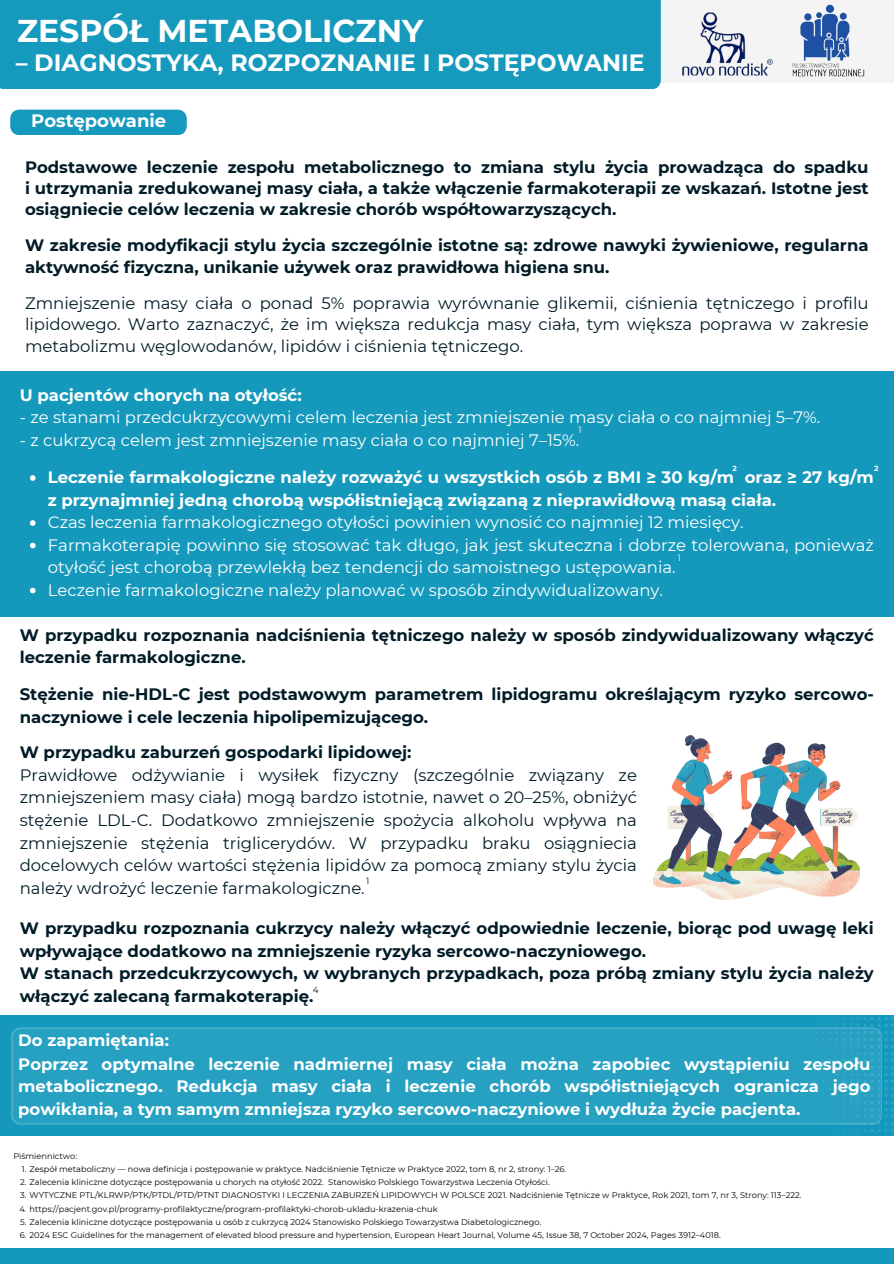
<style>
.page{position:relative;width:894px;height:1264px;background:#fff}
.page>*{position:absolute;margin:0;border:0;box-sizing:border-box;transform-origin:0 0}
.t1{font:700 31.5px "Montserrat";color:#fff}
.t2{font:700 23.55px "Montserrat";color:#fff}
.t3{font:700 18px "Montserrat";color:#fff}
.t4{font:700 16.5px/22.5px "Montserrat";color:#001c27}
.t5{font:16.5px/22.5px "Montserrat";color:#001c27;text-align:justify}
.t6{font:16.5px/22.5px "Montserrat";color:#fff}
.t7{font:700 16.5px/22.5px "Montserrat";color:#fff;text-align:justify}
.t8{font:9px "Montserrat";color:#fff}
.t9{font:9px "Montserrat";color:#001c27}
.t10{font:8.25px "Montserrat";color:#000}
.t11{font:700 7.5px "Montserrat";color:#fff}
.s1{font-weight:700}
</style>
<div class="page">
<div style="left:641px;top:0;width:252px;height:83px;background:#f4f4f4"></div>
<div style="left:0;top:0;width:660px;height:89px;background:#1599bd"></div>
<div style="left:0;top:1247px;width:893px;height:16px;background:#1499bd"></div>
<div style="left:0;top:1015px;width:893px;height:121px;background:#1499bd"></div>
<div style="left:12px;top:1027px;width:803px;height:97px;background:#26a1c2"></div>
<img style="left:682px;top:12px;width:91px;height:64px">
<img style="left:792px;top:4px;width:73px;height:73px">
<svg style="left:653px;top:735px;width:206px;height:164px"></svg>
<div style="left:10px;top:110px;width:177px;height:25px;background:#1599bd"></div>
<svg style="left:808px;top:1045px;width:1px;height:15px"></svg>
<svg style="left:815px;top:1017px;width:78px;height:115px"></svg>
<div style="left:0;top:372px;width:893px;height:245px;background:#1499bd"></div>
<svg style="left:30px;top:475px;width:6px;height:6px"></svg>
<svg style="left:30px;top:520px;width:6px;height:6px"></svg>
<svg style="left:30px;top:542px;width:6px;height:6px"></svg>
<svg style="left:30px;top:587px;width:6px;height:6px"></svg>
<p class="t1" style="left:17px;top:11px;width:408px">ZESPÓŁ METABOLICZNY</p>
<p class="t2" style="left:16px;top:48px;width:630px">– DIAGNOSTYKA, ROZPOZNANIE I POSTĘPOWANIE</p>
<h2 class="t3" style="left:31px;top:110px;width:136px">Postępowanie</h2>
<h4 class="t4" style="left:25px;top:156px;width:844px;line-height:21.3px;text-align:justify">Podstawowe leczenie zespołu metabolicznego to zmiana stylu życia prowadząca do spadku i utrzymania zredukowanej masy ciała, a także włączenie farmakoterapii ze wskazań. Istotne jest osiągniecie celów leczenia w zakresie chorób współtowarzyszących.</h4>
<p class="t4" style="left:25px;top:235px;width:844px;line-height:21.3px">W zakresie modyfikacji stylu życia szczególnie istotne są: zdrowe nawyki żywieniowe, regularna aktywność fizyczna, unikanie używek oraz prawidłowa higiena snu.</p>
<p class="t5" style="left:25px;top:292px;width:844px;line-height:21.3px">Zmniejszenie masy ciała o ponad 5% poprawia wyrównanie glikemii, ciśnienia tętniczego i profilu lipidowego. Warto zaznaczyć, że im większa redukcja masy ciała, tym większa poprawa w zakresie metabolizmu węglowodanów, lipidów i ciśnienia tętniczego.</p>
<p class="t7" style="left:20px;top:384px;width:283px">U pacjentów chorych na otyłość:</p>
<p class="t6" style="left:20px;top:406px;width:801px">- ze stanami przedcukrzycowymi celem leczenia jest zmniejszenie masy ciała o co najmniej 5–7%.</p>
<p class="t6" style="left:20px;top:429px;width:561px">- z cukrzycą celem jest zmniejszenie masy ciała o co najmniej 7–15%.</p>
<p class="t7" style="left:48px;top:466px;width:827px">Leczenie farmakologiczne należy rozważyć u wszystkich osób z BMI ≥ 30 kg/m oraz ≥ 27 kg/m z przynajmniej jedną chorobą współistniejącą związaną z nieprawidłową masą ciała.</p>
<p class="t6" style="left:48px;top:511px;width:697px">Czas leczenia farmakologicznego otyłości powinien wynosić co najmniej 12 miesięcy.</p>
<h3 class="t6" style="left:48px;top:533px;width:827px">Farmakoterapię powinno się stosować tak długo, jak jest skuteczna i dobrze tolerowana, ponieważ otyłość jest chorobą przewlekłą bez tendencji do samoistnego ustępowania.</h3>
<h3 class="t6" style="left:48px;top:578px;width:616px">Leczenie farmakologiczne należy planować w sposób zindywidualizowany.</h3>
<p class="t4" style="left:20px;top:623px;width:855px">W przypadku rozpoznania nadciśnienia tętniczego należy w sposób zindywidualizowany włączyć leczenie farmakologiczne.</p>
<p class="t4" style="left:20px;top:683px;width:855px">Stężenie nie-HDL-C jest podstawowym parametrem lipidogramu określającym ryzyko sercowo&shy;naczyniowe i cele leczenia hipolipemizującego.</p>
<h3 class="t8" style="left:578px;top:424px;width:5px">1</h3>
<p class="t11" style="left:732px;top:463px;width:6px">2</p>
<p class="t11" style="left:874px;top:463px;width:6px">2</p>
<h3 class="t8" style="left:677px;top:552px;width:5px">1</h3>
<h3 class="t5" style="left:20px;top:741px;width:618px;text-align:left"><span class="s1">W przypadku zaburzeń gospodarki lipidowej:<br></span>Prawidłowe odżywianie i wysiłek fizyczny (szczególnie związany ze zmniejszeniem masy ciała) mogą bardzo istotnie, nawet o 20–25%, obniżyć stężenie LDL-C. Dodatkowo zmniejszenie spożycia alkoholu wpływa na zmniejszenie stężenia triglicerydów. W przypadku braku osiągniecia docelowych celów wartości stężenia lipidów za pomocą zmiany stylu życia należy wdrożyć leczenie farmakologiczne.</h3>
<p class="t4" style="left:20px;top:917px;width:855px">W przypadku rozpoznania cukrzycy należy włączyć odpowiednie leczenie, biorąc pod uwagę leki wpływające dodatkowo na zmniejszenie ryzyka sercowo-naczyniowego.<br>W stanach przedcukrzycowych, w wybranych przypadkach, poza próbą zmiany stylu życia należy włączyć zalecaną farmakoterapię.</p>
<p class="t9" style="left:366px;top:875px;width:5px">1</p>
<p class="t9" style="left:312px;top:984px;width:7px">4</p>
<p class="t7" style="left:18px;top:1028px;width:152px">Do zapamiętania:</p>
<h1 class="t7" style="left:18px;top:1052px;width:853px">Poprzez optymalne leczenie nadmiernej masy ciała można zapobiec wystąpieniu zespołu metabolicznego. Redukcja masy ciała i leczenie chorób współistniejących ogranicza jego powikłania, a tym samym zmniejsza ryzyko sercowo-naczyniowe i wydłuża życie pacjenta.</h1>
<h3 class="t10" style="left:13px;top:1151px;width:65px">Piśmiennictwo:</h3>
<h3 class="t10" style="left:22px;top:1164px;width:546px">1. Zespół metaboliczny — nowa definicja i postępowanie w praktyce. Nadciśnienie Tętnicze w Praktyce 2022, tom 8, nr 2, strony: 1–26.</h3>
<h3 class="t10" style="left:20px;top:1177px;width:531px">2. Zalecenia kliniczne dotyczące postępowania u chorych na otyłość 2022. Stanowisko Polskiego Towarzystwa Leczenia Otyłości.</h3>
<h4 class="t10" style="left:20px;top:1190px;width:782px">3. WYTYCZNE PTL/KLRWP/PTK/PTDL/PTD/PTNT DIAGNOSTYKI I LECZENIA ZABURZEŃ LIPIDOWYCH W POLSCE 2021. Nadciśnienie Tętnicze w Praktyce, Rok 2021, tom 7, nr 3, Strony: 113–222.</h4>
<p class="t10" style="left:19px;top:1203px;width:420px">4. https://pacjent.gov.pl/programy-profilaktyczne/program-profilaktyki-chorob-ukladu-krazenia-chuk</p>
<h4 class="t10" style="left:20px;top:1216px;width:522px">5. Zalecenia kliniczne dotyczące postępowania u osób z cukrzycą 2024 Stanowisko Polskiego Towarzystwa Diabetologicznego.</h4>
<p class="t10" style="left:20px;top:1229px;width:702px">6. 2024 ESC Guidelines for the management of elevated blood pressure and hypertension, European Heart Journal, Volume 45, Issue 38, 7 October 2024, Pages 3912–4018.</p>
</div>
